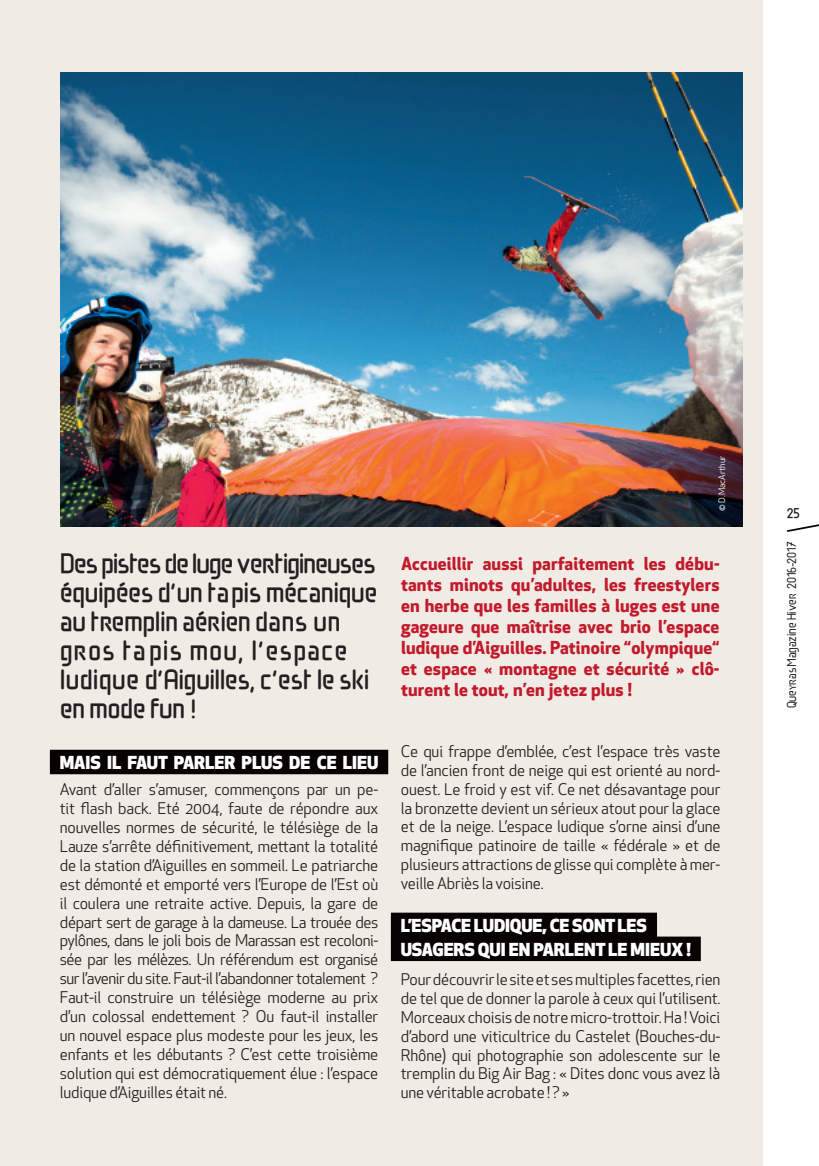
<style>
.page{position:relative;width:819px;height:1166px;background:#fff}
.page>*{position:absolute;margin:0;border:0;box-sizing:border-box;transform-origin:0 0}
.t1{font:24.32px/29.1px "Queyrasbold";color:#231f20}
.t2{font:700 17.5px/21px "Apex New";letter-spacing:.01em;color:#c11a2b;text-align:justify}
.t3{font:800 17.5px/24px "Apex New";color:#fff}
.t4{font:15.75px/18.9px "Apex New";letter-spacing:-.01em;color:#231f20;text-align:justify}
.t5{font:12.25px "Queyrasbold";color:#231f20}
.t6{font:11.38px "Queyras";color:#231f20}
.t7{font:8.75px "Apex New";color:#fff}
</style>
<div class="page">
<img style="left:0;top:0;width:1px;height:1166px">
<div style="left:1px;top:0;width:762px;height:1166px;background:#f1ebe6"></div>
<div style="left:50px;top:750px;width:338px;height:24px;background:#080302"></div>
<div style="left:391px;top:912px;width:266px;height:25px;background:#080302"></div>
<div style="left:391px;top:936px;width:309px;height:25px;background:#080302"></div>
<img style="left:60px;top:72px;width:682px;height:454px">
<svg style="left:786px;top:524px;width:33px;height:8px"></svg>
<p class="t7" style="left:716px;top:511px;width:57px;rotate:-90deg">© D.MacArthur</p>
<h1 class="t1" style="left:60px;top:549px;width:319px">Des pistes de luge vertigineuses équipées d’un tapis mécanique au tremplin aérien dans un gros tapis mou, l’espace ludique d’Aiguilles, c’est le ski en mode fun !</h1>
<p class="t2" style="left:401px;top:552px;width:320px">Accueillir aussi parfaitement les débu&shy;tants minots qu’adultes, les freestylers en herbe que les familles à luges est une gageure que maîtrise avec brio l’espace ludique d’Aiguilles. Patinoire “olympique“ et espace « montagne et sécurité » clô&shy;turent le tout, n’en jetez plus !</p>
<p class="t4" style="left:401px;top:741px;width:321px">Ce qui frappe d’emblée, c’est l’espace très vaste de l’ancien front de neige qui est orienté au nord&shy;ouest. Le froid y est vif. Ce net désavantage pour la bronzette devient un sérieux atout pour la glace et de la neige. L’espace ludique s’orne ainsi d’une magnifique patinoire de taille « fédérale » et de plusieurs attractions de glisse qui complète à mer&shy;veille Abriès la voisine.</p>
<p class="t3" style="left:401px;top:913px;width:291px">L’ESPACE LUDIQUE, CE SONT LES<br>USAGERS QUI EN PARLENT LE MIEUX !</p>
<p class="t4" style="left:401px;top:970px;width:321px">Pour découvrir le site et ses multiples facettes, rien de tel que de donner la parole à ceux qui l’utilisent.<br>Morceaux choisis de notre micro-trottoir. Ha ! Voici d’abord une viticultrice du Castelet (Bouches-du-Rhône) qui photographie son adolescente sur le tremplin du Big Air Bag : « Dites donc vous avez là une véritable acrobate ! ? »</p>
<p class="t3" style="left:60px;top:750px;width:320px">MAIS IL FAUT PARLER PLUS DE CE LIEU</p>
<p class="t4" style="left:60px;top:780px;width:320px">Avant d’aller s’amuser, commençons par un pe&shy;tit flash back. Eté 2004, faute de répondre aux nouvelles normes de sécurité, le télésiège de la Lauze s’arrête définitivement, mettant la totalité de la station d’Aiguilles en sommeil. Le patriarche est démonté et emporté vers l’Europe de l’Est où il coulera une retraite active. Depuis, la gare de départ sert de garage à la dameuse. La trouée des pylônes, dans le joli bois de Marassan est recoloni&shy;sée par les mélèzes. Un référendum est organisé sur l’avenir du site. Faut-il l’abandonner totalement ?<br>Faut-il construire un télésiège moderne au prix d’un colossal endettement ? Ou faut-il installer un nouvel espace plus modeste pour les jeux, les enfants et les débutants ? C’est cette troisième solution qui est démocratiquement élue : l’espace ludique d’Aiguilles était né.</p>
<p class="t5" style="left:786px;top:505px;width:15px">25</p>
<p class="t6" style="left:784px;top:708px;width:168px;rotate:-90deg">Queyras Magazine Hiver 2016-2017</p>
</div>
